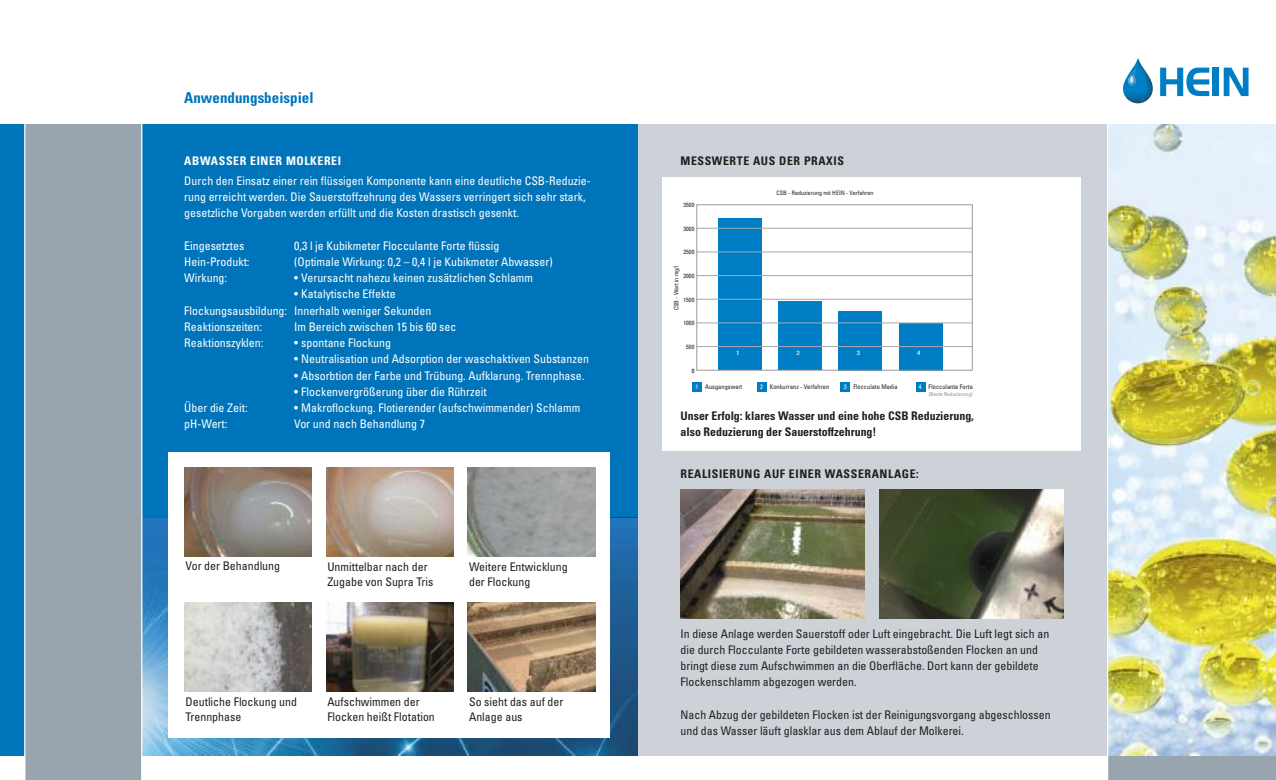
<style>
.page{position:relative;width:1276px;height:780px;background:#fff}
.page>*{position:absolute;margin:0;border:0;box-sizing:border-box;transform-origin:0 0}
.t1{font:700 condensed 15px "Univers";color:#0074ba}
.t2{font:condensed 11.88px/16.2px "Univers";color:#fff}
.t3{font:condensed 11.88px/15px "Univers";color:#1f1f1e}
.t4{font:700 condensed 11.88px/16.2px "Univers";color:#1f1f1e}
.t5{font:700 condensed 11.88px "Univers";letter-spacing:.05em;color:#1f1f1e}
.t6{font:700 condensed 11.88px "Univers";letter-spacing:.05em;color:#fff}
.t7{font:condensed 6.38px "Univers";color:#231f20}
.t8{font:condensed 6.38px "Univers";color:#fff}
.t9{font:condensed 6.12px "Univers";color:#231f20}
.t10{font:condensed 6.12px "Univers";color:#fff;scale:1.25 1}
.t11{font:condensed 6.12px "Univers";color:#000}
.t12{font:condensed 5.38px "Univers";color:#939598}
.s1{color:#fff}
</style>
<div class="page">
<div style="left:1107px;top:124px;width:169px;height:656px;background:#98a4ae"></div>
<img style="left:1108px;top:124px;width:168px;height:631px">
<div style="left:638px;top:124px;width:469px;height:631px;background:#ccd2d7"></div>
<div style="left:142px;top:124px;width:496px;height:631px;background:#0074ba"></div>
<img style="left:142px;top:517px;width:496px;height:238px">
<img style="left:142px;top:634px;width:1px;height:120px">
<div style="left:0;top:124px;width:25px;height:631px;background:#0074ba"></div>
<div style="left:25px;top:124px;width:117px;height:656px;background:#98a4ae"></div>
<hr style="left:141px;top:106px;width:1px;height:674px;background:#fff">
<hr style="left:24px;top:106px;width:1px;height:674px;background:#fff">
<svg style="left:1160px;top:68px;width:49px;height:28px"></svg>
<div style="left:1213px;top:68px;width:6px;height:28px;background:#007ec5"></div>
<svg style="left:1223px;top:68px;width:25px;height:28px"></svg>
<svg style="left:1123px;top:59px;width:29px;height:44px"></svg>
<div style="left:168px;top:452px;width:441px;height:285px;background:#fff"></div>
<img style="left:184px;top:468px;width:128px;height:88px">
<img style="left:326px;top:468px;width:128px;height:88px">
<img style="left:468px;top:468px;width:127px;height:88px">
<img style="left:184px;top:602px;width:128px;height:89px">
<img style="left:326px;top:602px;width:128px;height:89px">
<img style="left:468px;top:602px;width:127px;height:89px">
<img style="left:680px;top:489px;width:185px;height:129px">
<img style="left:879px;top:489px;width:184px;height:129px">
<hr style="left:1107px;top:106px;width:1px;height:674px;background:#fff">
<div style="left:663px;top:177px;width:418px;height:273px;background:#fff"></div>
<div style="left:718px;top:218px;width:43px;height:152px;background:#007ec5"></div>
<div style="left:778px;top:302px;width:43px;height:68px;background:#007ec5"></div>
<div style="left:838px;top:311px;width:44px;height:59px;background:#007ec5"></div>
<div style="left:899px;top:323px;width:43px;height:47px;background:#007ec5"></div>
<div style="left:692px;top:382px;width:9px;height:9px;background:#007ec5"></div>
<div style="left:841px;top:382px;width:9px;height:9px;background:#007ec5"></div>
<div style="left:757px;top:382px;width:9px;height:9px;background:#007ec5"></div>
<div style="left:916px;top:382px;width:9px;height:9px;background:#007ec5"></div>
<hr style="left:696px;top:346px;width:276px;height:1px;background:#a8a9ad">
<hr style="left:696px;top:323px;width:276px;height:1px;background:#a8a9ad">
<hr style="left:696px;top:299px;width:276px;height:1px;background:#a8a9ad">
<hr style="left:696px;top:275px;width:276px;height:1px;background:#a8a9ad">
<hr style="left:696px;top:252px;width:276px;height:1px;background:#a8a9ad">
<hr style="left:696px;top:228px;width:276px;height:1px;background:#a8a9ad">
<p class="t1" style="left:184px;top:92px;width:131px">Anwendungsbeispiel</p>
<p class="t6" style="left:184px;top:156px;width:158px">ABWASSER EINER MOLKEREI</p>
<p class="t2" style="left:184px;top:173px;width:408px">Durch den Einsatz einer rein flüssigen Komponente kann eine deutliche CSB-Reduzie&shy;rung erreicht werden. Die Sauerstoffzehrung des Wassers verringert sich sehr stark, gesetzliche Vorgaben werden erfüllt und die Kosten drastisch gesenkt.</p>
<p class="t2" style="left:184px;top:238px;width:62px">Eingesetztes</p>
<p class="t2" style="left:294px;top:238px;width:207px">0,3 l je Kubikmeter Flocculante Forte flüssig</p>
<p class="t2" style="left:184px;top:254px;width:67px">Hein-Produkt:</p>
<p class="t2" style="left:294px;top:254px;width:260px">(Optimale Wirkung: 0,2 – 0,4 l je Kubikmeter Abwasser)</p>
<p class="t2" style="left:184px;top:271px;width:44px">Wirkung:</p>
<p class="t2" style="left:294px;top:271px;width:240px">• Verursacht nahezu keinen zusätzlichen Schlamm</p>
<p class="t2" style="left:184px;top:287px;width:249px;text-indent:110px">• Katalytische Effekte<br>Flockungsausbildung: Innerhalb weniger Sekunden<br>Reaktionszeiten:</p>
<p class="t2" style="left:294px;top:319px;width:164px">Im Bereich zwischen 15 bis 60 sec</p>
<p class="t5" style="left:680px;top:156px;width:165px">MESSWERTE AUS DER PRAXIS</p>
<p class="t9" style="left:683px;top:203px;width:12px">3500</p>
<p class="t9" style="left:683px;top:226px;width:12px">3000</p>
<p class="t9" style="left:683px;top:250px;width:12px">2500</p>
<p class="t9" style="left:674px;top:310px;width:46px;rotate:-90deg">CSB - Wert in mg/l</p>
<p class="t9" style="left:683px;top:274px;width:12px">2000</p>
<p class="t9" style="left:683px;top:297px;width:12px">1500</p>
<p class="t9" style="left:683px;top:321px;width:12px">1000</p>
<p class="t9" style="left:776px;top:190px;width:99px">CSB - Reduzierung mit HEIN - Verfahren</p>
<p class="t2" style="left:184px;top:336px;width:81px">Reaktionszyklen:</p>
<p class="t2" style="left:294px;top:336px;width:98px">• spontane Flockung</p>
<p class="t2" style="left:294px;top:352px;width:296px">• Neutralisation und Adsorption der waschaktiven Substanzen</p>
<p class="t2" style="left:294px;top:368px;width:292px">• Absorbtion der Farbe und Trübung. Aufklarung. Trennphase.</p>
<p class="t2" style="left:294px;top:384px;width:194px">• Flockenvergrößerung über die Rührzeit</p>
<p class="t2" style="left:184px;top:401px;width:65px">Über die Zeit:</p>
<p class="t2" style="left:294px;top:401px;width:288px">• Makroflockung. Flotierender (aufschwimmender) Schlamm</p>
<p class="t2" style="left:184px;top:417px;width:45px">pH-Wert:</p>
<p class="t2" style="left:294px;top:417px;width:132px">Vor und nach Behandlung 7</p>
<p class="t4" style="left:680px;top:408px;width:295px">Unser Erfolg: klares Wasser und eine hohe CSB Reduzierung, also Reduzierung der Sauerstoffzehrung!</p>
<p class="t9" style="left:686px;top:345px;width:10px">500</p>
<p class="t10" style="left:736px;top:350px;width:4px">1</p>
<p class="t10" style="left:796px;top:350px;width:4px">2</p>
<p class="t10" style="left:857px;top:350px;width:4px">3</p>
<p class="t10" style="left:917px;top:350px;width:4px">4</p>
<p class="t11" style="left:691px;top:368px;width:4px">0</p>
<p class="t7" style="left:695px;top:384px;width:49px"><span class="s1">1</span> Ausgangswert</p>
<p class="t7" style="left:760px;top:384px;width:71px"><span class="s1">2</span> Konkurrenz - Verfahren</p>
<p class="t7" style="left:844px;top:385px;width:55px"><span class="s1">3</span> Flocculate Media</p>
<p class="t7" style="left:928px;top:385px;width:46px">Flocculante Forte</p>
<p class="t12" style="left:928px;top:392px;width:46px">(Beste Reduzierung)</p>
<p class="t8" style="left:919px;top:385px;width:4px">4</p>
<p class="t3" style="left:186px;top:559px;width:96px">Vor der Behandlung</p>
<p class="t3" style="left:327px;top:560px;width:107px">Unmittelbar nach der<br>Zugabe von Supra Tris</p>
<p class="t3" style="left:469px;top:560px;width:100px">Weitere Entwicklung der Flockung</p>
<p class="t3" style="left:186px;top:695px;width:113px">Deutliche Flockung und<br>Trennphase</p>
<p class="t3" style="left:327px;top:695px;width:109px">Aufschwimmen der<br>Flocken heißt Flotation</p>
<p class="t3" style="left:469px;top:695px;width:96px">So sieht das auf der<br>Anlage aus</p>
<p class="t5" style="left:680px;top:469px;width:240px">REALISIERUNG AUF EINER WASSERANLAGE:</p>
<p class="t3" style="left:680px;top:626px;width:370px;line-height:16.2px">In diese Anlage werden Sauerstoff oder Luft eingebracht. Die Luft legt sich an die durch Flocculante Forte gebildeten wasserabstoßenden Flocken an und bringt diese zum Aufschwimmen an die Oberfläche. Dort kann der gebildete Flockenschlamm abgezogen werden.</p>
<p class="t3" style="left:680px;top:707px;width:372px;line-height:16.2px">Nach Abzug der gebildeten Flocken ist der Reinigungsvorgang abgeschlossen und das Wasser läuft glasklar aus dem Ablauf der Molkerei.</p>
</div>
